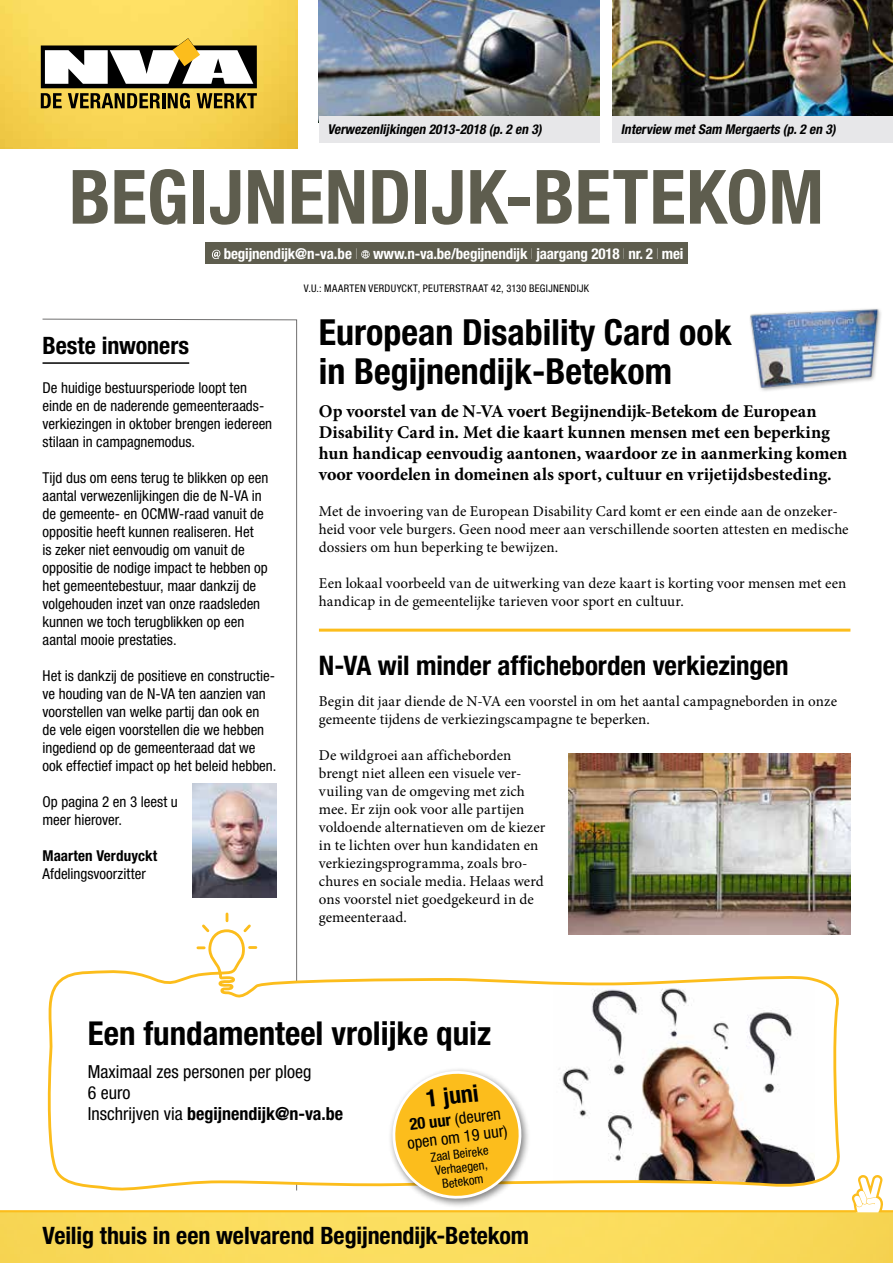
<style>
.page{position:relative;width:893px;height:1263px;background:#fff}
.page>*{position:absolute;margin:0;border:0;box-sizing:border-box;transform-origin:0 0}
.t1{font:700 condensed 75px "Helvetica Neue LT Std";letter-spacing:.005em;color:#5e5d4e}
.t2{font:700 condensed 36px/39px "Helvetica Neue LT Std";color:#000}
.t3{font:700 condensed 33px "Helvetica Neue LT Std";color:#000}
.t4{font:700 condensed 27px "Helvetica Neue LT Std";letter-spacing:-.005em;color:#000}
.t5{font:700 condensed 24px "Helvetica Neue LT Std";letter-spacing:-.005em;color:#000}
.t6{font:700 condensed 23.85px "Helvetica Neue LT Std";color:#000}
.t7{font:700 18px/21px "Minion Pro";letter-spacing:-.005em;color:#000}
.t8{font:condensed 18px/21px "Helvetica Neue LT Std";color:#000}
.t9{font:condensed 16.5px/18px "Helvetica Neue LT Std";color:#000}
.t10{font:15px/18px "Minion Pro";color:#000}
.t11{font:condensed 15px/18px "Helvetica Neue LT Std";color:#000}
.t12{font:700 condensed 15px "Helvetica Neue LT Std";letter-spacing:-.01em;color:#fff}
.t13{font:700 condensed 15px "Helvetica Neue LT Std";letter-spacing:.005em;color:#000}
.t14{font:italic 700 condensed 13.5px "Helvetica Neue LT Std";color:#000}
.t15{font:condensed 12.6px/14px "Helvetica Neue LT Std";color:#000;text-align:center}
.t16{font:condensed 10.5px "Helvetica Neue LT Std";letter-spacing:.03em;color:#000}
.s1{font-weight:200}
.s2{font-weight:700}
</style>
<div class="page">
<img style="left:0;top:0;width:298px;height:149px">
<svg style="left:41px;top:38px;width:216px;height:71px"></svg>
<img style="left:0;top:1212px;width:893px;height:51px">
<div style="left:206px;top:242px;width:482px;height:22px;background:#5e5d4e"></div>
<svg style="left:212px;top:250px;width:8px;height:9px"></svg>
<svg style="left:361px;top:250px;width:9px;height:9px"></svg>
<svg style="left:42px;top:319px;width:255px;height:592px"></svg>
<hr style="left:319px;top:629px;width:531px;height:3px;background:#fcbd1c">
<hr style="left:43px;top:362px;width:146px;height:2px;background:#000">
<img style="left:193px;top:783px;width:83px;height:114px">
<img style="left:750px;top:309px;width:131px;height:82px">
<img style="left:568px;top:753px;width:282px;height:182px">
<svg style="left:48px;top:911px;width:796px;height:155px"></svg>
<svg style="left:0;top:1066px;width:893px;height:146px"></svg>
<img style="left:612px;top:0;width:281px;height:116px">
<div style="left:612px;top:116px;width:281px;height:26px;background:#e7e7e9"></div>
<img style="left:319px;top:0;width:281px;height:116px">
<div style="left:319px;top:116px;width:281px;height:26px;background:#e7e7e9"></div>
<p class="t14" style="left:327px;top:121px;width:216px">Verwezenlijkingen 2013-2018 (p.2 en 3)</p>
<p class="t14" style="left:621px;top:121px;width:217px">Interview metSam Mergaerts (p.2 en 3)</p>
<h1 class="t1" style="left:69px;top:152px;width:756px">BEGIJNENDIJK-BETEKOM</h1>
<p class="t12" style="left:224px;top:244px;width:461px">begijnendijk@n-va.be <span class="s1">I</span> www.n-va.be/begijnendijk <span class="s1">I</span> jaargang 2018 <span class="s1">I</span> nr. 2 <span class="s1">I</span> mei</p>
<p class="t16" style="left:304px;top:283px;width:287px">V.U.: MAARTEN VERDUYCKT, PEUTERSTRAAT 42, 3130 BEGIJNENDIJK</p>
<h3 class="t5" style="left:43px;top:331px;width:148px">Beste inwoners</h3>
<p class="t11" style="left:43px;top:379px;width:231px">De huidige bestuursperiode loopt ten einde en de naderende gemeenteraads&shy;verkiezingen in oktober brengen iedereen stilaan in campagnemodus.</p>
<p class="t11" style="left:43px;top:469px;width:227px">Tijd dus om eens terug te blikken op een aantal verwezenlijkingen die de N-VA in de gemeente- en OCMW-raad vanuit de oppositie heeft kunnen realiseren. Het<br>is zeker niet eenvoudig om vanuit de oppositie de nodige impact te hebben op het gemeentebestuur, maar dankzij de volgehouden inzet van onze raadsleden kunnen we toch terugblikken op een aantal mooie prestaties.</p>
<p class="t11" style="left:43px;top:667px;width:235px">Het is dankzij de positieve en constructie&shy;ve houding van de N-VA ten aanzien van voorstellen van welke partij dan ook en de vele eigen voorstellen die we hebben ingediend op de gemeenteraad dat we ook effectief impact op het beleid hebben.</p>
<p class="t11" style="left:43px;top:793px;width:137px">Op pagina 2 en 3 leest u meer hierover.</p>
<p class="t13" style="left:43px;top:847px;width:116px">Maarten Verduyckt</p>
<p class="t11" style="left:43px;top:865px;width:105px">Afdelingsvoorzitter</p>
<h2 class="t2" style="left:319px;top:312px;width:414px">European Disability Card ook in Begijnendijk-Betekom</h2>
<p class="t7" style="left:319px;top:401px;width:530px">Op voorstel van de N-VA voert Begijnendijk-Betekom de European Disability Card in. Met die kaart kunnen mensen met een beperking hun handicap eenvoudig aantonen, waardoor ze in aanmerking komen voor voordelen in domeinen als sport, cultuur en vrijetijdsbesteding.</p>
<p class="t10" style="left:319px;top:503px;width:531px">Met de invoering van de European Disability Card komt er een einde aan de onzeker&shy;heid voor vele burgers. Geen nood meer aan verschillende soorten attesten en medische dossiers om hun beperking te bewijzen.</p>
<p class="t10" style="left:319px;top:575px;width:529px">Een lokaal voorbeeld van de uitwerking van deze kaart is korting voor mensen met een handicap in de gemeentelijke tarieven voor sport en cultuur.</p>
<h3 class="t4" style="left:319px;top:649px;width:471px">N-VA wil minder afficheborden verkiezingen</h3>
<p class="t10" style="left:319px;top:692px;width:520px">Begin dit jaar diende de N-VA een voorstel in om het aantal campagneborden in onze gemeente tijdens de verkiezingscampagne te beperken.</p>
<p class="t10" style="left:319px;top:746px;width:228px">De wildgroei aan afficheborden brengt niet alleen een visuele ver&shy;vuiling van de omgeving met zich mee. Er zijn ook voor alle partijen voldoende alternatieven om de kiezer in te lichten over hun kandidaten en verkiezingsprogramma, zoals bro&shy;chures en sociale media. Helaas werd ons voorstel niet goedgekeurd in de gemeenteraad.</p>
<h3 class="t3" style="left:88px;top:1013px;width:405px">Een fundamenteel vrolijke quiz</h3>
<p class="t8" style="left:88px;top:1061px;width:257px">Maximaal zes personen per ploeg<br>6 euro<br>Inschrijven via <span class="s2">begijnendijk@n-va.be</span></p>
<h3 class="t6" style="left:424px;top:1084px;width:54px;rotate:-7deg">1 juni</h3>
<p class="t9" style="left:404px;top:1116px;width:102px;rotate:-7deg"><span class="s2">20 uur</span> (deuren open om 19 uur)</p>
<p class="t15" style="left:430px;top:1150px;width:60px;rotate:-7deg">Zaal Beireke<br>Verhaegen,<br>Betekom</p>
<h3 class="t5" style="left:43px;top:1221px;width:488px">Veilig thuis in een welvarend Begijnendijk-Betekom</h3>
</div>
